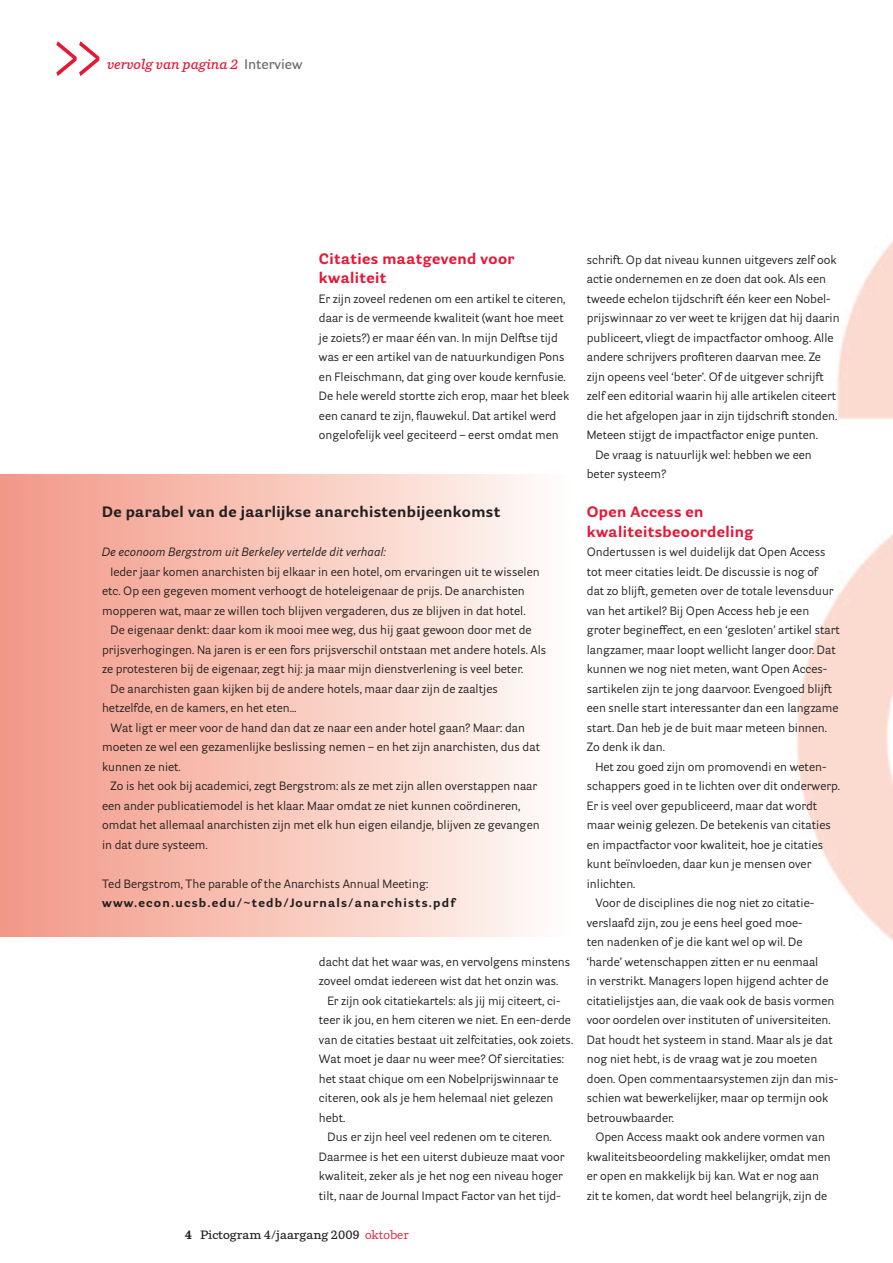
<style>
.page{position:relative;width:893px;height:1263px;background:#fff}
.page>*{position:absolute;margin:0;border:0;box-sizing:border-box;transform-origin:0 0}
.t1{font:72px "Parry";color:#e51836;scale:.7 1}
.t2{font:700 15px/19.5px "Parry Grotesque";letter-spacing:.025em;color:#e51836}
.t3{font:700 15px "Parry Grotesque";letter-spacing:.025em;color:#231f20}
.t4{font:italic 600 13.5px "Parry";color:#e51836}
.t5{font:12px/19.5px "Parry Grotesque";color:#231f20}
.t6{font:italic 12px "Parry Grotesque";color:#231f20}
.t7{font:700 12px "Parry Grotesque";letter-spacing:.1em;color:#231f20}
.t8{font:600 12px "Parry";color:#231f20}
.s1{font-family:"Parry Grotesque";font-style:normal;color:#6c6d70}
.s2{font-weight:700}
.s3{font-weight:400;color:#e51836}
</style>
<div class="page">
<img style="left:796px;top:240px;width:97px;height:701px">
<div style="left:0;top:475px;width:569px;height:461px;background:linear-gradient(to right,#f29784,#fffcf8)"></div>
<h1 class="t1" style="left:51px;top:14px;width:77px">&gt;&gt;</h1>
<p class="t4" style="left:107px;top:56px;width:197px">vervolg van pagina 2 <span class="s1">Interview</span></p>
<p class="t2" style="left:319px;top:248px;width:197px">Citaties maatgevend voor kwaliteit</p>
<p class="t5" style="left:319px;top:289px;width:252px">Er zijn zoveel redenen om een artikel te citeren, daar is de vermeende kwaliteit (want hoe meet je zoiets?) er maar één van. In mijn Delftse tijd was er een artikel van de natuurkundigen Pons en Fleischmann, dat ging over koude kernfusie.<br>De hele wereld stortte zich erop, maar het bleek een canard te zijn, flauwekul. Dat artikel werd ongelofelijk veel geciteerd – eerst omdat men</p>
<p class="t3" style="left:102px;top:502px;width:400px">De parabel van de jaarlijkse anarchistenbijeenkomst</p>
<p class="t6" style="left:102px;top:545px;width:285px">De econoom Bergstrom uit Berkeley vertelde dit verhaal:</p>
<p class="t5" style="left:102px;top:562px;width:439px;text-indent:9px">Ieder jaar komen anarchisten bij elkaar in een hotel, om ervaringen uit te wisselen etc. Op een gegeven moment verhoogt de hoteleigenaar de prijs. De anarchisten mopperen wat, maar ze willen toch blijven vergaderen, dus ze blijven in dat hotel.</p>
<p class="t5" style="left:111px;top:620px;width:423px">De eigenaar denkt: daar kom ik mooi mee weg, dus hij gaat gewoon door met de</p>
<p class="t5" style="left:102px;top:640px;width:446px">prijsverhogingen. Na jaren is er een fors prijsverschil ontstaan met andere hotels. Als</p>
<p class="t5" style="left:102px;top:659px;width:423px">ze protesteren bij de eigenaar, zegt hij: ja maar mijn dienstverlening is veel beter.</p>
<p class="t5" style="left:111px;top:679px;width:389px">De anarchisten gaan kijken bij de andere hotels, maar daar zijn de zaaltjes</p>
<p class="t5" style="left:102px;top:698px;width:196px">hetzelfde, en de kamers, en het eten…</p>
<p class="t5" style="left:111px;top:718px;width:416px">Wat ligt er meer voor de hand dan dat ze naar een ander hotel gaan? Maar: dan</p>
<p class="t5" style="left:102px;top:737px;width:440px">moeten ze wel een gezamenlijke beslissing nemen – en het zijn anarchisten, dus dat</p>
<p class="t5" style="left:102px;top:757px;width:80px">kunnen ze niet.</p>
<p class="t5" style="left:111px;top:776px;width:428px">Zo is het ook bij academici, zegt Bergstrom: als ze met zijn allen overstappen naar</p>
<p class="t5" style="left:102px;top:796px;width:420px">een ander publicatiemodel is het klaar. Maar omdat ze niet kunnen coördineren,</p>
<p class="t5" style="left:102px;top:815px;width:439px">omdat het allemaal anarchisten zijn met elk hun eigen eilandje, blijven ze gevangen</p>
<p class="t5" style="left:102px;top:835px;width:107px">in dat dure systeem.</p>
<p class="t5" style="left:102px;top:874px;width:328px">Ted Bergstrom, The parable of the Anarchists Annual Meeting:</p>
<p class="t7" style="left:102px;top:895px;width:355px">www.econ.ucsb.edu/~tedb/Journals/anarchists.pdf</p>
<p class="t5" style="left:319px;top:951px;width:253px">dacht dat het waar was, en vervolgens minstens</p>
<p class="t5" style="left:319px;top:971px;width:241px">zoveel omdat iedereen wist dat het onzin was.</p>
<p class="t5" style="left:327px;top:990px;width:235px">Er zijn ook citatiekartels: als jij mij citeert, ci-</p>
<p class="t5" style="left:319px;top:1010px;width:254px">teer ik jou, en hem citeren we niet. En een-derde</p>
<p class="t5" style="left:319px;top:1029px;width:256px">van de citaties bestaat uit zelfcitaties, ook zoiets.</p>
<p class="t5" style="left:319px;top:1049px;width:247px">Wat moet je daar nu weer mee? Of siercitaties:</p>
<p class="t5" style="left:319px;top:1068px;width:241px">het staat chique om een Nobelprijswinnaar te</p>
<p class="t5" style="left:319px;top:1088px;width:236px">citeren, ook als je hem helemaal niet gelezen</p>
<p class="t5" style="left:319px;top:1107px;width:28px">hebt.</p>
<p class="t5" style="left:327px;top:1127px;width:226px">Dus er zijn heel veel redenen om te citeren.</p>
<p class="t5" style="left:319px;top:1146px;width:247px">Daarmee is het een uiterst dubieuze maat voor</p>
<p class="t5" style="left:319px;top:1166px;width:245px">kwaliteit, zeker als je het nog een niveau hoger</p>
<p class="t5" style="left:319px;top:1185px;width:243px">tilt, naar de Journal Impact Factor van het tijd-</p>
<p class="t8" style="left:185px;top:1227px;width:225px"><span class="s2">4</span> Pictogram 4/jaargang 2009 <span class="s3">oktober</span></p>
<p class="t5" style="left:587px;top:250px;width:251px">schrift. Op dat niveau kunnen uitgevers zelf ook</p>
<p class="t5" style="left:587px;top:269px;width:241px">actie ondernemen en ze doen dat ook. Als een</p>
<p class="t5" style="left:587px;top:289px;width:245px">tweede echelon tijdschrift één keer een Nobel-</p>
<p class="t5" style="left:587px;top:308px;width:254px">prijswinnaar zo ver weet te krijgen dat hij daarin</p>
<p class="t5" style="left:587px;top:328px;width:248px">publiceert, vliegt de impactfactor omhoog. Alle</p>
<p class="t5" style="left:587px;top:347px;width:236px">andere schrijvers profiteren daarvan mee. Ze</p>
<p class="t5" style="left:587px;top:367px;width:238px">zijn opeens veel ‘beter’. Of de uitgever schrijft</p>
<p class="t5" style="left:587px;top:386px;width:251px">zelf een editorial waarin hij alle artikelen citeert</p>
<p class="t5" style="left:587px;top:406px;width:252px">die het afgelopen jaar in zijn tijdschrift stonden.</p>
<p class="t5" style="left:587px;top:425px;width:233px">Meteen stijgt de impactfactor enige punten.</p>
<p class="t5" style="left:595px;top:445px;width:218px">De vraag is natuurlijk wel: hebben we een</p>
<p class="t5" style="left:587px;top:464px;width:81px">beter systeem?</p>
<p class="t2" style="left:587px;top:502px;width:168px">Open Access en kwaliteitsbeoordeling</p>
<p class="t5" style="left:587px;top:542px;width:255px">Ondertussen is wel duidelijk dat Open Access tot meer citaties leidt. De discussie is nog of<br>dat zo blijft, gemeten over de totale levensduur van het artikel? Bij Open Access heb je een groter begineffect, en een ‘gesloten’ artikel start langzamer, maar loopt wellicht langer door. Dat kunnen we nog niet meten, want Open Acces&shy;sartikelen zijn te jong daarvoor. Evengoed blijft een snelle start interessanter dan een langzame start. Dan heb je de buit maar meteen binnen.<br>Zo denk ik dan.</p>
<p class="t5" style="left:595px;top:757px;width:233px">Het zou goed zijn om promovendi en weten-</p>
<p class="t5" style="left:587px;top:776px;width:255px">schappers goed in te lichten over dit onderwerp.</p>
<p class="t5" style="left:587px;top:796px;width:232px">Er is veel over gepubliceerd, maar dat wordt</p>
<p class="t5" style="left:587px;top:815px;width:246px">maar weinig gelezen. De betekenis van citaties</p>
<p class="t5" style="left:587px;top:835px;width:238px">en impactfactor voor kwaliteit, hoe je citaties</p>
<p class="t5" style="left:587px;top:854px;width:226px">kunt beïnvloeden, daar kun je mensen over</p>
<p class="t5" style="left:587px;top:874px;width:50px">inlichten.</p>
<p class="t5" style="left:595px;top:893px;width:220px">Voor de disciplines die nog niet zo citatie-</p>
<p class="t5" style="left:587px;top:913px;width:217px">verslaafd zijn, zou je eens heel goed moe-</p>
<p class="t5" style="left:587px;top:932px;width:217px">ten nadenken of je die kant wel op wil. De</p>
<p class="t5" style="left:587px;top:952px;width:233px">‘harde’ wetenschappen zitten er nu eenmaal</p>
<p class="t5" style="left:587px;top:971px;width:243px">in verstrikt. Managers lopen hijgend achter de</p>
<p class="t5" style="left:587px;top:991px;width:249px">citatielijstjes aan, die vaak ook de basis vormen</p>
<p class="t5" style="left:587px;top:1010px;width:245px">voor oordelen over instituten of universiteiten.</p>
<p class="t5" style="left:587px;top:1030px;width:248px">Dat houdt het systeem in stand. Maar als je dat</p>
<p class="t5" style="left:587px;top:1049px;width:232px">nog niet hebt, is de vraag wat je zou moeten</p>
<p class="t5" style="left:587px;top:1069px;width:253px">doen. Open commentaarsystemen zijn dan mis-</p>
<p class="t5" style="left:587px;top:1088px;width:243px">schien wat bewerkelijker, maar op termijn ook</p>
<p class="t5" style="left:587px;top:1108px;width:89px">betrouwbaarder.</p>
<p class="t5" style="left:595px;top:1127px;width:231px">Open Access maakt ook andere vormen van</p>
<p class="t5" style="left:587px;top:1147px;width:246px">kwaliteitsbeoordeling makkelijker, omdat men</p>
<p class="t5" style="left:587px;top:1166px;width:234px">er open en makkelijk bij kan. Wat er nog aan</p>
<p class="t5" style="left:587px;top:1186px;width:242px">zit te komen, dat wordt heel belangrijk, zijn de</p>
</div>
